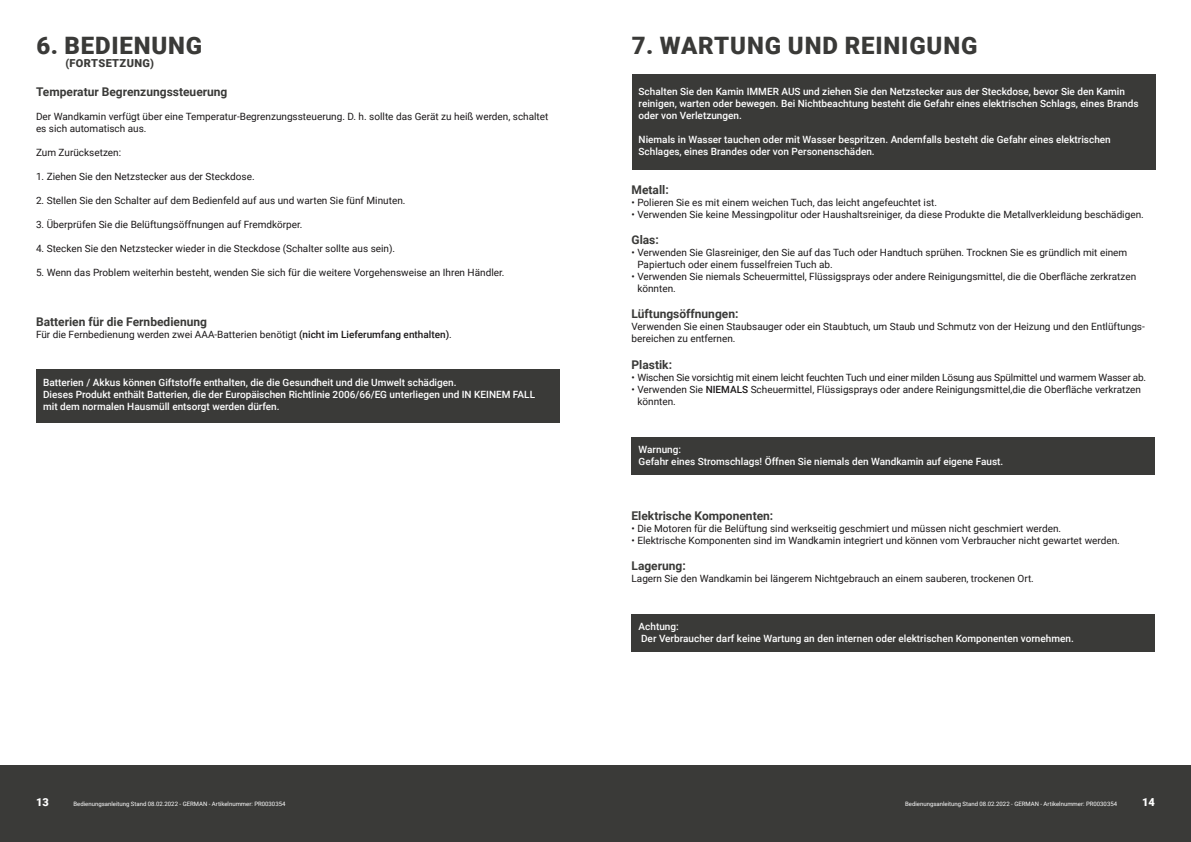
<style>
.page{position:relative;width:1191px;height:842px;background:#fff}
.page>*{position:absolute;margin:0;border:0;box-sizing:border-box;transform-origin:0 0}
.t1{font:900 24px "Roboto";letter-spacing:.035em;color:#3a3a38}
.t2{font:700 12px "Roboto";color:#3a3a38}
.t3{font:900 11px "Roboto";letter-spacing:.035em;color:#3a3a38}
.t4{font:900 11px "Roboto";color:#fff}
.t5{font:10px/12px "Roboto";color:#1b1819}
.t6{font:500 10px/12px "Roboto";color:#fff}
.t7{font:10px "Roboto";letter-spacing:-.02em;color:#1b1819}
.t8{font:6px "Roboto";color:#fff}
.s1{font-weight:500}
</style>
<div class="page">
<div style="left:0;top:765px;width:1191px;height:77px;background:#3a3a38"></div>
<div style="left:631px;top:437px;width:524px;height:37px;background:#3a3a38"></div>
<div style="left:631px;top:615px;width:524px;height:37px;background:#3a3a38"></div>
<div style="left:632px;top:74px;width:523px;height:96px;background:#3a3a38"></div>
<div style="left:36px;top:369px;width:523px;height:54px;background:#3a3a38"></div>
<h1 class="t1" style="left:36px;top:29px;width:167px">6. BEDIENUNG</h1>
<p class="t3" style="left:65px;top:56px;width:90px">(FORTSETZUNG)</p>
<p class="t2" style="left:36px;top:83px;width:193px">Temperatur Begrenzungssteuerung</p>
<p class="t5" style="left:36px;top:110px;width:514px">Der Wandkamin verfügt über eine Temperatur-Begrenzungssteuerung. D. h. sollte das Gerät zu heiß werden, schaltet es sich automatisch aus.</p>
<p class="t5" style="left:36px;top:146px;width:87px">Zum Zurücksetzen:</p>
<p class="t5" style="left:36px;top:170px;width:220px">1. Ziehen Sie den Netzstecker aus der Steckdose.</p>
<p class="t5" style="left:36px;top:194px;width:371px">2. Stellen Sie den Schalter auf dem Bedienfeld auf aus und warten Sie fünf Minuten.</p>
<p class="t5" style="left:36px;top:218px;width:268px">3. Überprüfen Sie die Belüftungsöffnungen auf Fremdkörper.</p>
<p class="t5" style="left:36px;top:242px;width:361px">4. Stecken Sie den Netzstecker wieder in die Steckdose (Schalter sollte aus sein).</p>
<p class="t5" style="left:36px;top:266px;width:470px">5. Wenn das Problem weiterhin besteht, wenden Sie sich für die weitere Vorgehensweise an Ihren Händler.</p>
<p class="t2" style="left:36px;top:314px;width:172px">Batterien für die Fernbedienung</p>
<p class="t5" style="left:36px;top:328px;width:417px">Für die Fernbedienung werden zwei AAA-Batterien benötigt <span class="s1">(nicht im Lieferumfang enthalten)</span>.</p>
<p class="t6" style="left:43px;top:376px;width:493px">Batterien / Akkus können Giftstoffe enthalten, die die Gesundheit und die Umwelt schädigen.<br>Dieses Produkt enthält Batterien, die der Europäischen Richtlinie 2006/66/EG unterliegen und IN KEINEM FALL mit dem normalen Hausmüll entsorgt werden dürfen.</p>
<h1 class="t1" style="left:632px;top:29px;width:347px">7. WARTUNG UND REINIGUNG</h1>
<p class="t6" style="left:638px;top:85px;width:501px">Schalten Sie den Kamin IMMER AUS und ziehen Sie den Netzstecker aus der Steckdose, bevor Sie den Kamin reinigen, warten oder bewegen. Bei Nichtbeachtung besteht die Gefahr eines elektrischen Schlags, eines Brands oder von Verletzungen.</p>
<p class="t6" style="left:638px;top:133px;width:474px">Niemals in Wasser tauchen oder mit Wasser bespritzen. Andernfalls besteht die Gefahr eines elektrischen<br>Schlages, eines Brandes oder von Personenschäden.</p>
<p class="t2" style="left:631px;top:181px;width:39px">Metall:</p>
<p class="t5" style="left:631px;top:196px;width:307px">• Polieren Sie es mit einem weichen Tuch, das leicht angefeuchtet ist.</p>
<p class="t5" style="left:631px;top:208px;width:514px">• Verwenden Sie keine Messingpolitur oder Haushaltsreiniger, da diese Produkte die Metallverkleidung beschädigen.</p>
<p class="t2" style="left:631px;top:231px;width:29px">Glas:</p>
<p class="t5" style="left:637px;top:246px;width:491px;text-indent:-6px">• Verwenden Sie Glasreiniger, den Sie auf das Tuch oder Handtuch sprühen. Trocknen Sie es gründlich mit einem<br>Papiertuch oder einem fusselfreien Tuch ab.</p>
<p class="t5" style="left:637px;top:270px;width:500px;text-indent:-6px">• Verwenden Sie niemals Scheuermittel, Flüssigsprays oder andere Reinigungsmittel, die die Oberfläche zerkratzen könnten.</p>
<p class="t2" style="left:631px;top:306px;width:108px">Lüftungsöffnungen:</p>
<p class="t5" style="left:631px;top:320px;width:515px">Verwenden Sie einen Staubsauger oder ein Staubtuch, um Staub und Schmutz von der Heizung und den Entlüftungs&shy;bereichen zu entfernen.</p>
<p class="t2" style="left:631px;top:356px;width:42px">Plastik:</p>
<p class="t7" style="left:631px;top:370px;width:516px">• Wischen Sie vorsichtig mit einem leicht feuchten Tuch und einer milden Lösung aus Spülmittel und warmem Wasser ab.</p>
<p class="t5" style="left:637px;top:383px;width:505px;text-indent:-6px">• Verwenden Sie <span class="s1">NIEMALS</span> Scheuermittel, Flüssigsprays oder andere Reinigungsmittel,die die Oberfläche verkratzen könnten.</p>
<p class="t6" style="left:638px;top:443px;width:366px">Warnung:<br>Gefahr eines Stromschlags! Öffnen Sie niemals den Wandkamin auf eigene Faust.</p>
<p class="t2" style="left:631px;top:507px;width:143px">Elektrische Komponenten:</p>
<p class="t5" style="left:631px;top:522px;width:431px">• Die Motoren für die Belüftung sind werkseitig geschmiert und müssen nicht geschmiert werden.</p>
<p class="t5" style="left:631px;top:534px;width:490px">• Elektrische Komponenten sind im Wandkamin integriert und können vom Verbraucher nicht gewartet werden.</p>
<p class="t2" style="left:631px;top:558px;width:56px">Lagerung:</p>
<p class="t5" style="left:631px;top:572px;width:404px">Lagern Sie den Wandkamin bei längerem Nichtgebrauch an einem sauberen, trockenen Ort.</p>
<p class="t6" style="left:638px;top:620px;width:437px">Achtung:<br>Der Verbraucher darf keine Wartung an den internen oder elektrischen Komponenten vornehmen.</p>
<p class="t4" style="left:36px;top:794px;width:14px">13</p>
<p class="t8" style="left:73px;top:800px;width:213px">Bedienungsanleitung Stand 08.02.2022 - GERMAN - Artikelnummer: PR0030354</p>
<p class="t8" style="left:905px;top:800px;width:213px">Bedienungsanleitung Stand 08.02.2022 - GERMAN - Artikelnummer: PR0030354</p>
<p class="t4" style="left:1142px;top:794px;width:14px">14</p>
</div>
